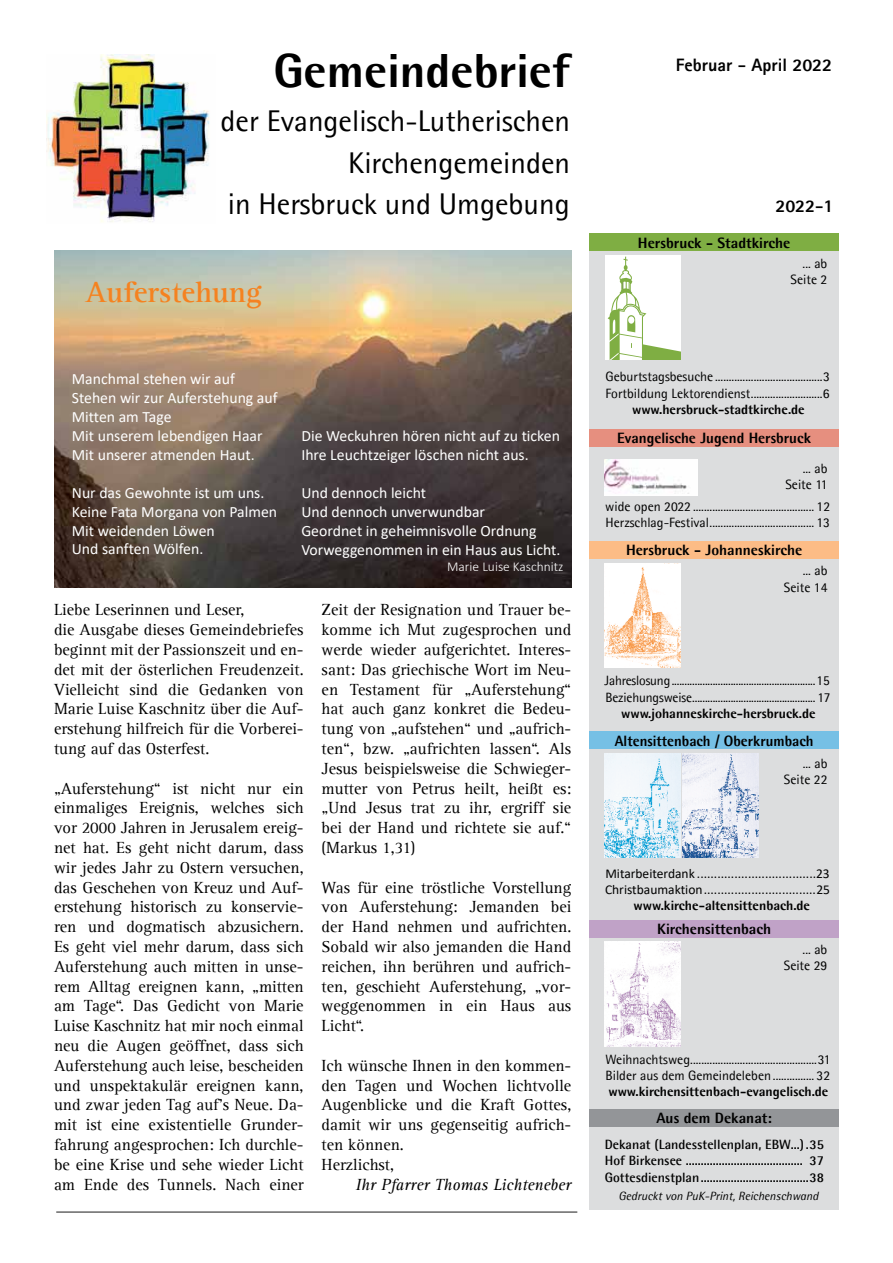
<style>
.page{position:relative;width:893px;height:1263px;background:#fff}
.page>*{position:absolute;margin:0;border:0;box-sizing:border-box;transform-origin:0 0}
.t1{font:800 48px "Agfa Rotis Semisans";color:#000}
.t2{font:30px "Agfa Rotis Semisans";color:#000}
.t3{font:700 30px "Agfa Rotis Serif";color:#f58220}
.t4{font:800 18px "Agfa Rotis Sans Serif";color:#000}
.t5{font:16.5px/19.8px "Agfa Rotis Serif";color:#000;text-align:justify}
.t6{font:italic 16.5px "Agfa Rotis Serif";color:#000}
.t7{font:15.75px/18.9px "Calibri";color:#fff}
.t8{font:800 15px "Agfa Rotis Semisans";color:#000}
.t9{font:800 15px "Agfa Rotis Semisans";color:#000;scale:.96 1}
.t10{font:13.5px/16.2px "Agfa Rotis Semisans";color:#000;text-align:right}
.t11{font:700 13.5px/16.6px "Agfa Rotis Semisans";color:#000;text-align:justify}
.t12{font:800 13.5px "Agfa Rotis Semisans";color:#000}
.t13{font:13.5px/16.2px "Calibri";color:#000}
.t14{font:300 13.5px "Calibri";color:#fff}
.t15{font:italic 12px "Rotis Semi Sans 55";color:#000}
</style>
<div class="page">
<img style="left:46px;top:54px;width:164px;height:168px">
<div style="left:589px;top:236px;width:250px;height:974px;background:#dcddde"></div>
<div style="left:589px;top:732px;width:250px;height:17px;background:#76c0e5"></div>
<div style="left:589px;top:920px;width:250px;height:17px;background:#c0a2c7"></div>
<div style="left:589px;top:542px;width:250px;height:17px;background:#fcbc86"></div>
<div style="left:589px;top:429px;width:250px;height:17px;background:#e68f7f"></div>
<div style="left:589px;top:234px;width:250px;height:17px;background:#7fae43"></div>
<div style="left:589px;top:1110px;width:250px;height:17px;background:#939598"></div>
<img style="left:605px;top:459px;width:93px;height:36px">
<img style="left:605px;top:563px;width:76px;height:104px">
<img style="left:605px;top:753px;width:153px;height:104px">
<img style="left:605px;top:942px;width:76px;height:104px">
<hr style="left:56px;top:1211px;width:521px;height:2px;background:#000">
<div style="left:605px;top:255px;width:76px;height:104px;background:#fff"></div>
<svg style="left:608px;top:257px;width:73px;height:102px"></svg>
<div style="left:628px;top:316px;width:6px;height:8px;background:#fff;border-radius:50%"></div>
<img style="left:54px;top:251px;width:517px;height:337px">
<h1 class="t1" style="left:273px;top:40px;width:298px">Gemeindebrief</h1>
<h2 class="t2" style="left:221px;top:103px;width:351px">der Evangelisch-Lutherischen</h2>
<h2 class="t2" style="left:348px;top:145px;width:223px">Kirchengemeinden</h2>
<h2 class="t2" style="left:228px;top:186px;width:343px">in Hersbruck und Umgebung</h2>
<h2 class="t3" style="left:85px;top:274px;width:178px">Auferstehung</h2>
<p class="t7" style="left:72px;top:369px;width:207px">Manchmal stehen wir auf<br>Stehen wir zur Auferstehung auf<br>Mitten am Tage<br>Mit unserem lebendigen Haar<br>Mit unserer atmenden Haut.</p>
<p class="t7" style="left:72px;top:483px;width:207px">Nur das Gewohnte ist um uns.<br>Keine Fata Morgana von Palmen<br>Mit weidenden Löwen<br>Und sanften Wölfen.</p>
<p class="t7" style="left:301px;top:426px;width:260px">Die Weckuhren hören nicht auf zu ticken<br>Ihre Leuchtzeiger löschen nicht aus.</p>
<p class="t7" style="left:301px;top:483px;width:261px">Und dennoch leicht<br>Und dennoch unverwundbar<br>Geordnet in geheimnisvolle Ordnung<br>Vorweggenommen in ein Haus aus Licht.</p>
<p class="t14" style="left:447px;top:558px;width:118px">Marie Luise Kaschnitz</p>
<p class="t5" style="left:54px;top:600px;width:251px;text-align:left">Liebe Leserinnen und Leser,<br>die Ausgabe dieses Gemeindebriefes beginnt mit der Passionszeit und en&shy;det mit der österlichen Freudenzeit.<br>Vielleicht sind die Gedanken von Marie Luise Kaschnitz über die Auf&shy;erstehung hilfreich für die Vorberei&shy;tung auf das Osterfest.</p>
<p class="t5" style="left:54px;top:779px;width:251px">„Auferstehung“ ist nicht nur ein einmaliges Ereignis, welches sich vor 2000 Jahren in Jerusalem ereig&shy;net hat. Es geht nicht darum, dass wir jedes Jahr zu Ostern versuchen, das Geschehen von Kreuz und Auf&shy;erstehung historisch zu konservie&shy;ren und dogmatisch abzusichern.<br>Es geht viel mehr darum, dass sich Auferstehung auch mitten in unse&shy;rem Alltag ereignen kann, „mitten am Tage“. Das Gedicht von Marie Luise Kaschnitz hat mir noch einmal neu die Augen geöffnet, dass sich Auferstehung auch leise, bescheiden und unspektakulär ereignen kann, und zwar jeden Tag auf's Neue. Da&shy;mit ist eine existentielle Grunder&shy;fahrung angesprochen: Ich durchle&shy;be eine Krise und sehe wieder Licht am Ende des Tunnels. Nach einer</p>
<p class="t5" style="left:322px;top:600px;width:251px">Zeit der Resignation und Trauer be&shy;komme ich Mut zugesprochen und werde wieder aufgerichtet. Interes&shy;sant: Das griechische Wort im Neu&shy;en Testament für „Auferstehung“ hat auch ganz konkret die Bedeu&shy;tung von „aufstehen“ und „aufrich&shy;ten“, bzw. „aufrichten lassen“. Als Jesus beispielsweise die Schwieger&shy;mutter von Petrus heilt, heißt es: „Und Jesus trat zu ihr, ergriff sie bei der Hand und richtete sie auf.“ (Markus 1,31)</p>
<p class="t5" style="left:322px;top:878px;width:251px">Was für eine tröstliche Vorstellung von Auferstehung: Jemanden bei der Hand nehmen und aufrichten.<br>Sobald wir also jemanden die Hand reichen, ihn berühren und aufrich&shy;ten, geschieht Auferstehung, „vor&shy;weggenommen in ein Haus aus Licht“.</p>
<p class="t5" style="left:322px;top:1056px;width:251px;text-align:left">Ich wünsche Ihnen in den kommen&shy;den Tagen und Wochen lichtvolle<br>Augenblicke und die Kraft Gottes, damit wir uns gegenseitig aufrich&shy;ten können.<br>Herzlichst,</p>
<p class="t6" style="left:356px;top:1175px;width:217px">Ihr Pfarrer Thomas Lichteneber</p>
<p class="t4" style="left:676px;top:53px;width:158px">Februar - April 2022</p>
<p class="t4" style="left:775px;top:195px;width:60px">2022-1</p>
<p class="t8" style="left:638px;top:233px;width:154px">Hersbruck - Stadtkirche</p>
<p class="t10" style="left:791px;top:255px;width:38px">... ab<br>Seite 2</p>
<p class="t10" style="left:605px;top:369px;width:226px;text-align:left">Geburtstagsbesuche .......................................3<br>Fortbildung Lektorendienst..........................6</p>
<p class="t12" style="left:632px;top:401px;width:174px">www.hersbruck-stadtkirche.de</p>
<p class="t8" style="left:617px;top:429px;width:195px">Evangelische Jugend Hersbruck</p>
<p class="t10" style="left:785px;top:460px;width:44px">... ab<br>Seite 11</p>
<p class="t10" style="left:605px;top:498px;width:226px;text-align:left">wide open 2022 ............................................ 12<br>Herzschlag-Festival...................................... 13</p>
<p class="t8" style="left:626px;top:541px;width:178px">Hersbruck - Johanneskirche</p>
<p class="t10" style="left:784px;top:563px;width:45px">... ab<br>Seite 14</p>
<p class="t10" style="left:604px;top:673px;width:227px;text-align:left">Jahreslosung........................................................15<br>Beziehungsweise................................................ 17</p>
<p class="t12" style="left:621px;top:705px;width:196px">www.johanneskirche-hersbruck.de</p>
<p class="t9" style="left:615px;top:731px;width:208px">Altensittenbach / Oberkrumbach</p>
<p class="t10" style="left:784px;top:755px;width:45px">... ab<br>Seite 22</p>
<p class="t13" style="left:605px;top:865px;width:227px">Mitarbeiterdank ...................................23<br>Christbaumaktion.................................25</p>
<p class="t12" style="left:634px;top:897px;width:178px">www.kirche-altensittenbach.de</p>
<p class="t8" style="left:657px;top:919px;width:116px">Kirchensittenbach</p>
<p class="t10" style="left:784px;top:941px;width:45px">... ab<br>Seite 29</p>
<p class="t10" style="left:605px;top:1051px;width:227px;text-align:left">Weihnachtsweg..............................................31<br>Bilder aus dem Gemeindeleben ............... 32</p>
<p class="t12" style="left:608px;top:1083px;width:222px">www.kirchensittenbach-evangelisch.de</p>
<p class="t8" style="left:656px;top:1109px;width:117px">Aus dem Dekanat:</p>
<p class="t11" style="left:605px;top:1136px;width:221px">Dekanat (Landesstellenplan, EBW...).35<br>Hof Birkensee ....................................... 37<br>Gottesdienstplan....................................38</p>
<p class="t15" style="left:618px;top:1188px;width:202px">Gedruckt von PuK-Print, Reichenschwand</p>
</div>
